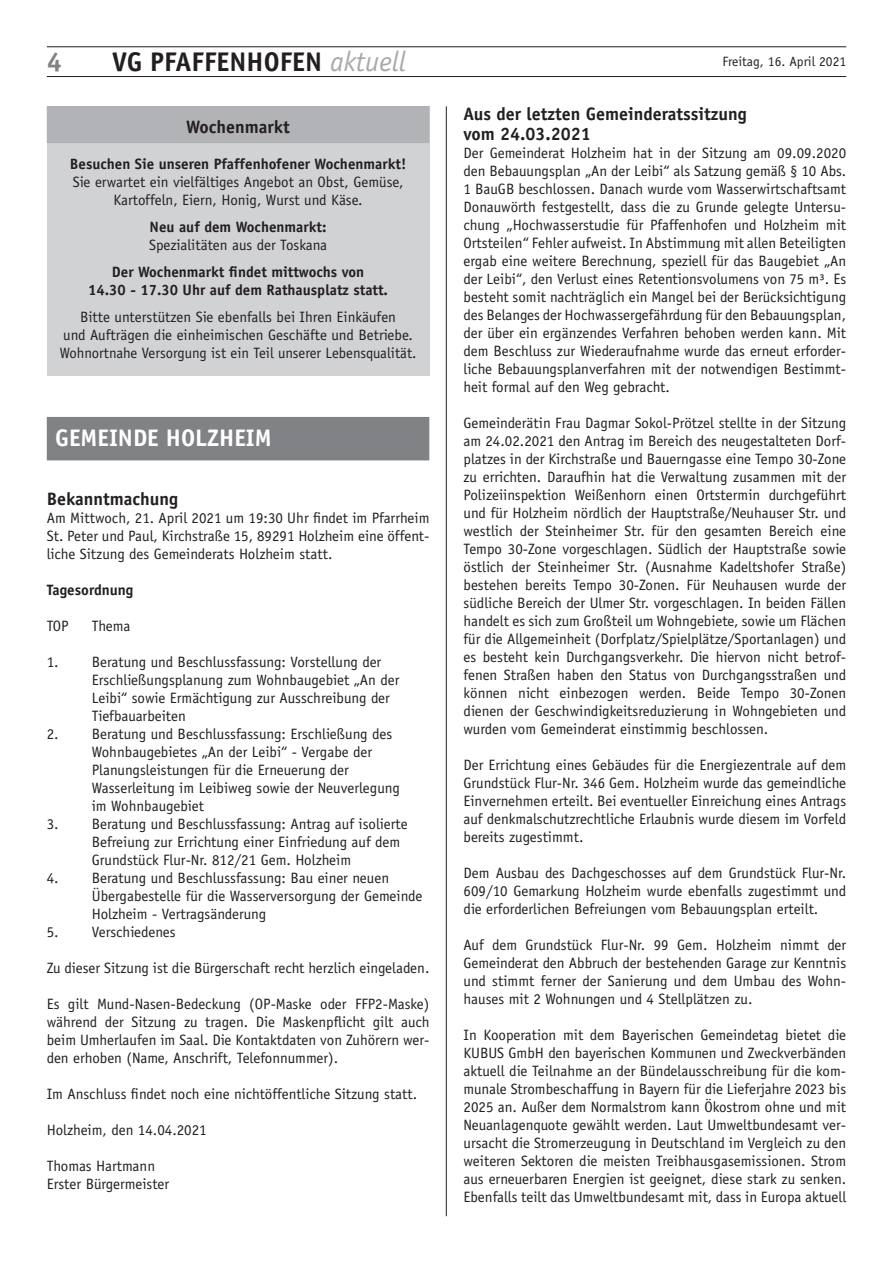
<style>
.page{position:relative;width:893px;height:1263px;background:#fff}
.page>*{position:absolute;margin:0;border:0;box-sizing:border-box;transform-origin:0 0}
.t1{font:700 27px "Officina Sans";color:#231f20}
.t2{font:700 27px "Officina Sans";color:#808285}
.t3{font:700 24px "Officina Sans";color:#fff}
.t4{font:700 18px/19.5px "Officina Sans";color:#231f20}
.t5{font:15px/18px "Officina Sans";color:#231f20;text-align:justify}
.t6{font:700 15px/18px "Officina Sans";color:#231f20;text-align:center}
.t7{font:13.5px "Officina Sans";color:#231f20}
.s1{font-weight:400;font-style:italic;font-size:28.35px;color:#a8a9ad}
</style>
<div class="page">
<hr style="left:47px;top:76px;width:799px;height:1px;background:#231f20">
<hr style="left:47px;top:47px;width:799px;height:1px;background:#231f20">
<hr style="left:446px;top:106px;width:1px;height:1110px;background:#231f20">
<div style="left:47px;top:106px;width:382px;height:270px;background:#d1d2d4"></div>
<div style="left:47px;top:106px;width:382px;height:37px;background:#b2b3b7"></div>
<div style="left:47px;top:417px;width:382px;height:43px;background:#808285"></div>
<h1 class="t2" style="left:47px;top:45px;width:17px">4</h1>
<h1 class="t1" style="left:112px;top:45px;width:295px">VG PFAFFENHOFEN <span class="s1">aktuell</span></h1>
<p class="t7" style="left:722px;top:53px;width:125px">Freitag, 16. April 2021</p>
<p class="t4" style="left:463px;top:104px;width:285px">Aus der letzten Gemeinderatssitzung vom 24.03.2021</p>
<p class="t5" style="left:463px;top:144px;width:384px">Der Gemeinderat Holzheim hat in der Sitzung am 09.09.2020 den Bebauungsplan „An der Leibi“ als Satzung gemäß § 10 Abs.<br>1 BauGB beschlossen. Danach wurde vom Wasserwirtschaftsamt Donauwörth festgestellt, dass die zu Grunde gelegte Untersu&shy;chung „Hochwasserstudie für Pfaffenhofen und Holzheim mit Ortsteilen“ Fehler aufweist. In Abstimmung mit allen Beteiligten ergab eine weitere Berechnung, speziell für das Baugebiet „An der Leibi“, den Verlust eines Retentionsvolumens von 75 m³. Es besteht somit nachträglich ein Mangel bei der Berücksichtigung des Belanges der Hochwassergefährdung für den Bebauungsplan, der über ein ergänzendes Verfahren behoben werden kann. Mit dem Beschluss zur Wiederaufnahme wurde das erneut erforder&shy;liche Bebauungsplanverfahren mit der notwendigen Bestimmt&shy;heit formal auf den Weg gebracht.</p>
<p class="t5" style="left:463px;top:414px;width:384px">Gemeinderätin Frau Dagmar Sokol-Prötzel stellte in der Sitzung am 24.02.2021 den Antrag im Bereich des neugestalteten Dorf&shy;platzes in der Kirchstraße und Bauerngasse eine Tempo 30-Zone zu errichten. Daraufhin hat die Verwaltung zusammen mit der Polizeiinspektion Weißenhorn einen Ortstermin durchgeführt und für Holzheim nördlich der Hauptstraße/Neuhauser Str. und westlich der Steinheimer Str. für den gesamten Bereich eine Tempo 30-Zone vorgeschlagen. Südlich der Hauptstraße sowie östlich der Steinheimer Str. (Ausnahme Kadeltshofer Straße) bestehen bereits Tempo 30-Zonen. Für Neuhausen wurde der südliche Bereich der Ulmer Str. vorgeschlagen. In beiden Fällen handelt es sich zum Großteil um Wohngebiete, sowie um Flächen für die Allgemeinheit (Dorfplatz/Spielplätze/Sportanlagen) und es besteht kein Durchgangsverkehr. Die hiervon nicht betrof&shy;fenen Straßen haben den Status von Durchgangsstraßen und können nicht einbezogen werden. Beide Tempo 30-Zonen dienen der Geschwindigkeitsreduzierung in Wohngebieten und wurden vom Gemeinderat einstimmig beschlossen.</p>
<p class="t5" style="left:463px;top:756px;width:384px">Der Errichtung eines Gebäudes für die Energiezentrale auf dem Grundstück Flur-Nr. 346 Gem. Holzheim wurde das gemeindliche Einvernehmen erteilt. Bei eventueller Einreichung eines Antrags auf denkmalschutzrechtliche Erlaubnis wurde diesem im Vorfeld bereits zugestimmt.</p>
<p class="t5" style="left:463px;top:864px;width:384px">Dem Ausbau des Dachgeschosses auf dem Grundstück Flur-Nr.<br>609/10 Gemarkung Holzheim wurde ebenfalls zugestimmt und die erforderlichen Befreiungen vom Bebauungsplan erteilt.</p>
<p class="t5" style="left:463px;top:936px;width:384px">Auf dem Grundstück Flur-Nr. 99 Gem. Holzheim nimmt der Gemeinderat den Abbruch der bestehenden Garage zur Kenntnis und stimmt ferner der Sanierung und dem Umbau des Wohn&shy;hauses mit 2 Wohnungen und 4 Stellplätzen zu.</p>
<p class="t5" style="left:463px;top:1026px;width:384px">In Kooperation mit dem Bayerischen Gemeindetag bietet die KUBUS GmbH den bayerischen Kommunen und Zweckverbänden aktuell die Teilnahme an der Bündelausschreibung für die kom&shy;munale Strombeschaffung in Bayern für die Lieferjahre 2023 bis 2025 an. Außer dem Normalstrom kann Ökostrom ohne und mit Neuanlagenquote gewählt werden. Laut Umweltbundesamt ver&shy;ursacht die Stromerzeugung in Deutschland im Vergleich zu den weiteren Sektoren die meisten Treibhausgasemissionen. Strom aus erneuerbaren Energien ist geeignet, diese stark zu senken.<br>Ebenfalls teilt das Umweltbundesamt mit, dass in Europa aktuell</p>
<p class="t4" style="left:186px;top:117px;width:105px">Wochenmarkt</p>
<p class="t6" style="left:70px;top:155px;width:338px">Besuchen Sie unseren Pfaffenhofener Wochenmarkt!</p>
<p class="t5" style="left:73px;top:173px;width:332px;text-align:center">Sie erwartet ein vielfältiges Angebot an Obst, Gemüse,<br>Kartoffeln, Eiern, Honig, Wurst und Käse.</p>
<p class="t6" style="left:150px;top:218px;width:178px">Neu auf dem Wochenmarkt:</p>
<p class="t5" style="left:149px;top:236px;width:180px">Spezialitäten aus der Toskana</p>
<p class="t6" style="left:88px;top:263px;width:301px">Der Wochenmarkt findet mittwochs von<br>14.30 - 17.30 Uhr auf dem Rathausplatz statt.</p>
<p class="t5" style="left:60px;top:308px;width:358px;text-align:center">Bitte unterstützen Sie ebenfalls bei Ihren Einkäufen<br>und Aufträgen die einheimischen Geschäfte und Betriebe.<br>Wohnortnahe Versorgung ist ein Teil unserer Lebensqualität.</p>
<h2 class="t3" style="left:55px;top:423px;width:218px">GEMEINDE HOLZHEIM</h2>
<p class="t4" style="left:47px;top:489px;width:133px">Bekanntmachung</p>
<p class="t5" style="left:47px;top:509px;width:384px">Am Mittwoch, 21. April 2021 um 19:30 Uhr findet im Pfarrheim St. Peter und Paul, Kirchstraße 15, 89291 Holzheim eine öffent&shy;liche Sitzung des Gemeinderats Holzheim statt.</p>
<p class="t6" style="left:47px;top:581px;width:88px">Tagesordnung</p>
<p class="t5" style="left:47px;top:617px;width:23px">TOP</p>
<p class="t5" style="left:92px;top:617px;width:40px">Thema</p>
<p class="t5" style="left:92px;top:653px;width:309px;text-align:left;text-indent:-45px">1. Beratung und Beschlussfassung: Vorstellung der Erschließungsplanung zum Wohnbaugebiet „An der Leibi“ sowie Ermächtigung zur Ausschreibung der Tiefbauarbeiten</p>
<p class="t5" style="left:92px;top:725px;width:310px;text-align:left;text-indent:-45px">2. Beratung und Beschlussfassung: Erschließung des Wohnbaugebietes „An der Leibi“ - Vergabe der Planungsleistungen für die Erneuerung der Wasserleitung im Leibiweg sowie der Neuverlegung im Wohnbaugebiet</p>
<p class="t5" style="left:92px;top:815px;width:317px;text-align:left;text-indent:-45px">3. Beratung und Beschlussfassung: Antrag auf isolierte<br>Befreiung zur Errichtung einer Einfriedung auf dem<br>Grundstück Flur-Nr. 812/21 Gem. Holzheim</p>
<p class="t5" style="left:92px;top:869px;width:332px;text-align:left;text-indent:-45px">4. Beratung und Beschlussfassung: Bau einer neuen<br>Übergabestelle für die Wasserversorgung der Gemeinde<br>Holzheim - Vertragsänderung</p>
<p class="t5" style="left:47px;top:923px;width:130px">5. Verschiedenes</p>
<p class="t5" style="left:47px;top:959px;width:384px">Zu dieser Sitzung ist die Bürgerschaft recht herzlich eingeladen.</p>
<p class="t5" style="left:47px;top:995px;width:384px">Es gilt Mund-Nasen-Bedeckung (OP-Maske oder FFP2-Maske) während der Sitzung zu tragen. Die Maskenpflicht gilt auch beim Umherlaufen im Saal. Die Kontaktdaten von Zuhörern wer&shy;den erhoben (Name, Anschrift, Telefonnummer).</p>
<p class="t5" style="left:47px;top:1085px;width:372px">Im Anschluss findet noch eine nichtöffentliche Sitzung statt.</p>
<p class="t5" style="left:47px;top:1121px;width:162px">Holzheim, den 14.04.2021</p>
<p class="t5" style="left:47px;top:1157px;width:124px">Thomas Hartmann<br>Erster Bürgermeister</p>
</div>
